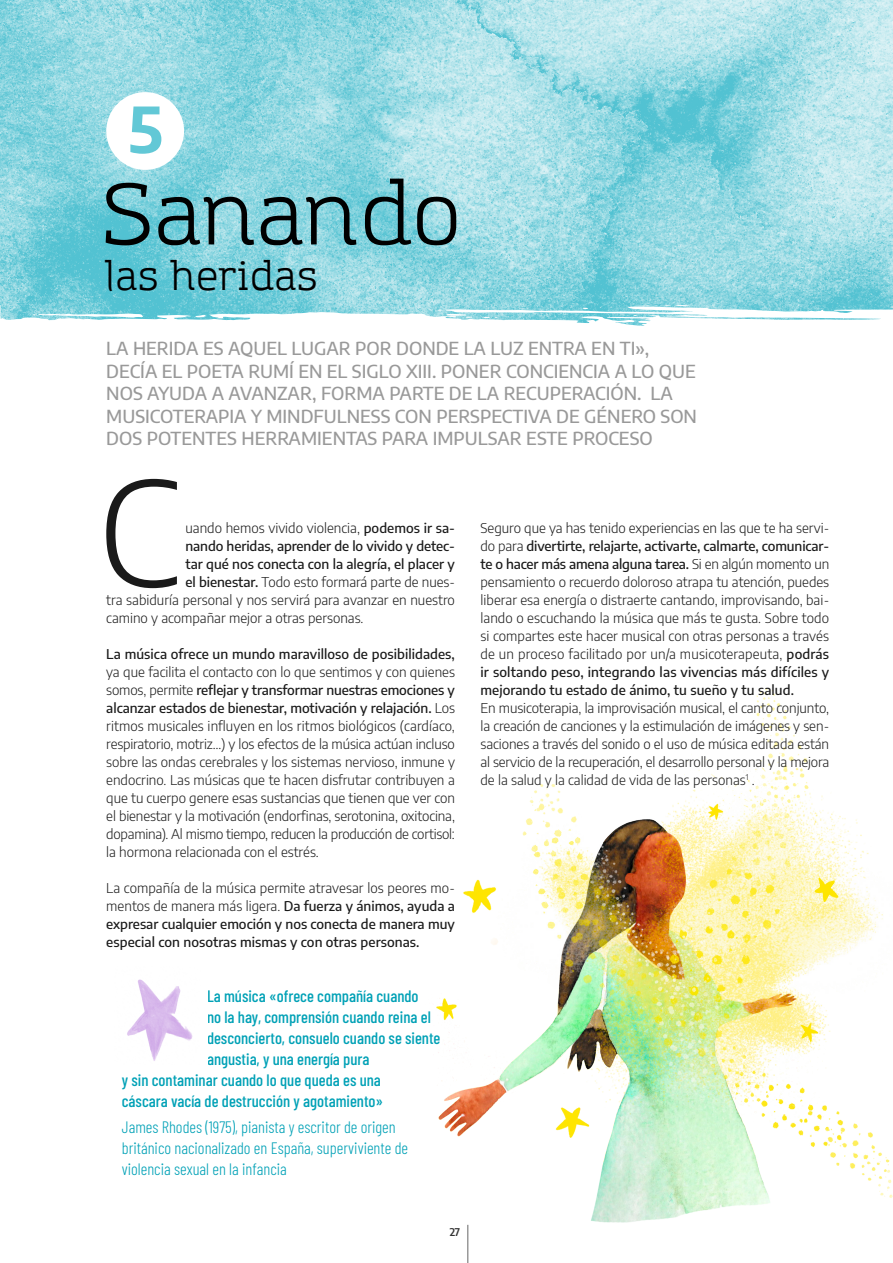
<style>
.page{position:relative;width:893px;height:1263px;background:#fff}
.page>*{position:absolute;margin:0;border:0;box-sizing:border-box;transform-origin:0 0}
.t1{font:300 144.15px "Encode Sans";color:#1a1a1a}
.t2{font:85.5px "Amazing Grotesk";letter-spacing:.01em;color:#000}
.t3{font:700 63px "Encode Sans";color:#62c8d6}
.t4{font:39.3px "Amazing Grotesk";letter-spacing:.01em;color:#000}
.t5{font:500 18px/22.5px "Encode Sans";color:#999}
.t6{font:500 16.5px "Barlow Condensed";color:#00a1b6}
.t7{font:300 16.5px/21px "Barlow Condensed";color:#00a1b6}
.t8{font:300 13.5px/18px "Encode Sans";color:#1a1a1a;text-align:justify}
.t9{font:500 13.5px/18px "Encode Sans";color:#1a1a1a;text-align:justify}
.t10{font:600 10.5px "Encode Sans";color:#333}
.s1{font-weight:500}
.s2{font-weight:300}
</style>
<div class="page">
<img style="left:436px;top:688px;width:457px;height:542px">
<img style="left:127px;top:979px;width:66px;height:82px">
<svg style="left:620px;top:0;width:273px;height:326px;background:#a1dde5"></svg>
<img style="left:0;top:0;width:635px;height:323px">
<div style="left:106px;top:92px;width:78px;height:78px;background:#fff;border-radius:50%"></div>
<hr style="left:467px;top:1225px;width:1px;height:38px;background:#666">
<p class="t3" style="left:128px;top:82px;width:36px">5</p>
<p class="t2" style="left:100px;top:163px;width:361px">Sanando</p>
<p class="t4" style="left:105px;top:253px;width:214px">las heridas</p>
<p class="t5" style="left:106px;top:336px;width:592px">LA HERIDA ES AQUEL LUGAR POR DONDE LA LUZ ENTRA EN TI», DECÍA EL POETA RUMÍ EN EL SIGLO XIII. PONER CONCIENCIA A LO QUE NOS AYUDA A AVANZAR, FORMA PARTE DE LA RECUPERACIÓN. LA MUSICOTERAPIA Y MINDFULNESS CON PERSPECTIVA DE GÉNERO SON DOS POTENTES HERRAMIENTAS PARA IMPULSAR ESTE PROCESO</p>
<p class="t1" style="left:98px;top:433px;width:83px">C</p>
<p class="t8" style="left:185px;top:518px;width:271px">uando hemos vivido violencia, <span class="s1">podemos ir sa-</span></p>
<p class="t9" style="left:185px;top:536px;width:271px">nando heridas, aprender de lo vivido y detec-</p>
<p class="t9" style="left:185px;top:554px;width:271px">tar qué nos conecta con la alegría, el placer y</p>
<p class="t8" style="left:185px;top:572px;width:271px"><span class="s1">el bienestar.</span> Todo esto formará parte de nues-</p>
<p class="t8" style="left:106px;top:590px;width:350px">tra sabiduría personal y nos servirá para avanzar en nuestro</p>
<p class="t8" style="left:106px;top:608px;width:259px">camino y acompañar mejor a otras personas.</p>
<p class="t8" style="left:106px;top:644px;width:350px"><span class="s1">La música ofrece un mundo maravilloso de posibilidades, </span>ya que facilita el contacto con lo que sentimos y con quienes somos, permite <span class="s1">reflejar y transformar nuestras emociones y alcanzar estados de bienestar, motivación y relajación.</span> Los ritmos musicales influyen en los ritmos biológicos (cardíaco, respiratorio, motriz…) y los efectos de la música actúan incluso sobre las ondas cerebrales y los sistemas nervioso, inmune y endocrino. Las músicas que te hacen disfrutar contribuyen a que tu cuerpo genere esas sustancias que tienen que ver con el bienestar y la motivación (endorfinas, serotonina, oxitocina, dopamina). Al mismo tiempo, reducen la producción de cortisol: la hormona relacionada con el estrés.</p>
<p class="t9" style="left:106px;top:878px;width:350px"><span class="s2">La compañía de la música permite atravesar los peores mo&shy;mentos de manera más ligera.</span> Da fuerza y ánimos, ayuda a expresar cualquier emoción y nos conecta de manera muy especial con nosotras mismas y con otras personas.</p>
<p class="t6" style="left:207px;top:985px;width:213px">La música «ofrece compañía cuando</p>
<p class="t6" style="left:207px;top:1006px;width:225px">no la hay, comprensión cuando reina el</p>
<p class="t6" style="left:207px;top:1027px;width:235px">desconcierto, consuelo cuando se siente</p>
<p class="t6" style="left:207px;top:1048px;width:164px">angustia, y una energía pura</p>
<p class="t6" style="left:122px;top:1069px;width:261px">y sin contaminar cuando lo que queda es una</p>
<p class="t6" style="left:122px;top:1090px;width:263px">cáscara vacía de destrucción y agotamiento»</p>
<p class="t7" style="left:122px;top:1115px;width:288px">James Rhodes (1975), pianista y escritor de origen británico nacionalizado en España, superviviente de violencia sexual en la infancia</p>
<p class="t8" style="left:480px;top:518px;width:350px">Seguro que ya has tenido experiencias en las que te ha servi&shy;do para <span class="s1">divertirte, relajarte, activarte, calmarte, comunicar&shy;te o hacer más amena alguna tarea.</span> Si en algún momento un pensamiento o recuerdo doloroso atrapa tu atención, puedes liberar esa energía o distraerte cantando, improvisando, bai&shy;lando o escuchando la música que más te gusta. Sobre todo si compartes este hacer musical con otras personas a través de un proceso facilitado por un/a musicoterapeuta, <span class="s1">podrás ir soltando peso, integrando las vivencias más difíciles y mejorando tu estado de ánimo, tu sueño y tu salud.</span></p>
<p class="t8" style="left:480px;top:698px;width:350px">En musicoterapia, la improvisación musical, el canto conjunto, la creación de canciones y la estimulación de imágenes y sen&shy;saciones a través del sonido o el uso de música editada están al servicio de la recuperación, el desarrollo personal y la mejora de la salud y la calidad de vida de las personas<sup>1</sup> .</p>
<p class="t10" style="left:450px;top:1224px;width:12px">27</p>
</div>
